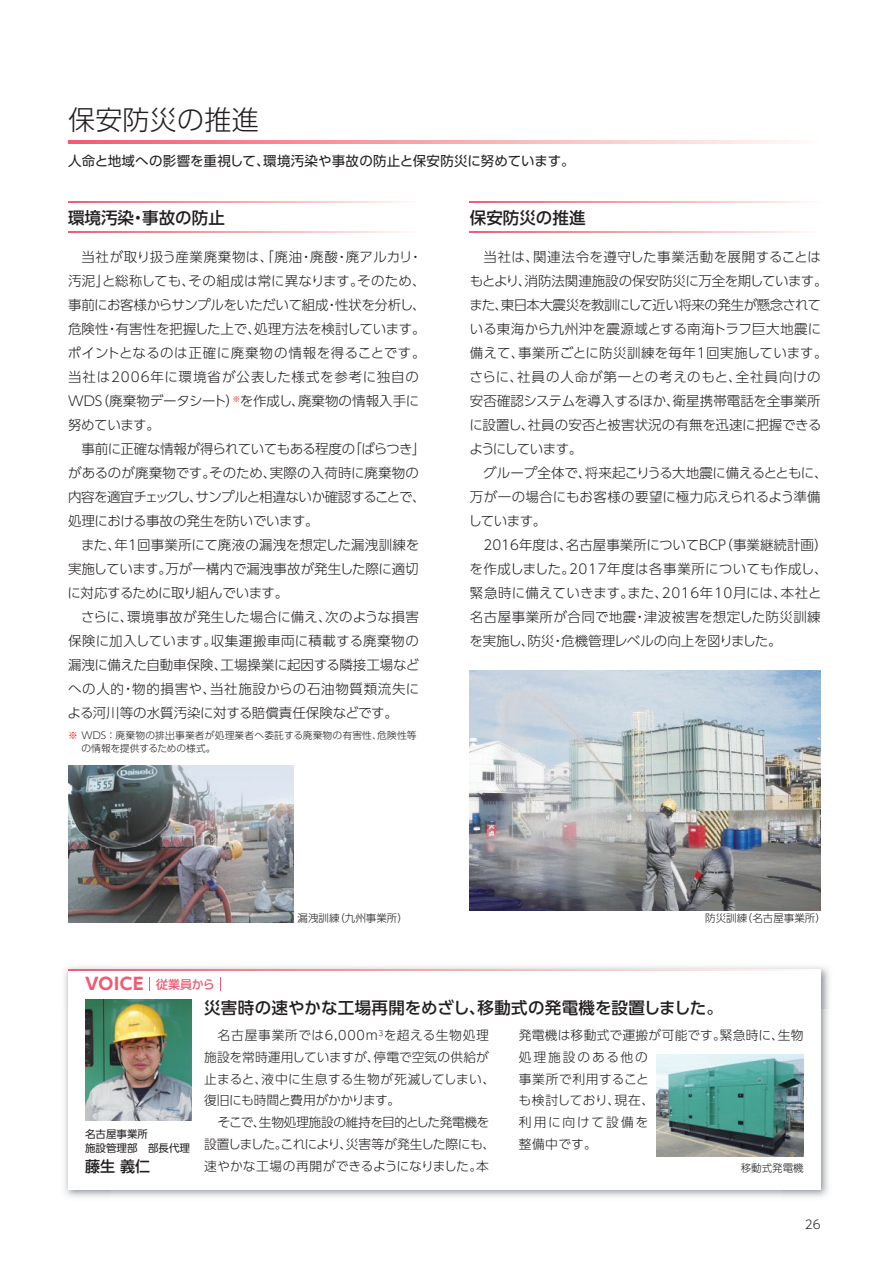
<style>
.page{position:relative;width:893px;height:1263px;background:#fff}
.page>*{position:absolute;margin:0;border:0;box-sizing:border-box;transform-origin:0 0}
.t1{font:27px "UD Shin Go Pro Light 90 pv RKSJ H";letter-spacing:.01em;color:#231f20}
.t2{font:16.5px "UD Shin Go Pro Medium 90 pv RKSJ H";letter-spacing:.005em;color:#231f20}
.t3{font:16.5px "UD Shin Go Pro Bold 90 pv RKSJ H";letter-spacing:.05em;color:#f05b72}
.t4{font:15px "UD Shin Go Pro Medium 90 pv RKSJ H";color:#231f20}
.t5{font:13.5px "UD Shin Go Pro Light 90 pv RKSJ H";color:#231f20}
.t6{font:13.5px "UD Shin Go Pro Light 90 pv RKSJ H";letter-spacing:.03em;color:#231f20}
.t7{font:13.5px "UD Shin Go Pro Light 90 pv RKSJ H";letter-spacing:-.03em;color:#231f20}
.t8{font:13.5px "UD Shin Go Pro Light 90 pv RKSJ H";letter-spacing:-.035em;color:#231f20}
.t9{font:13.5px "UD Shin Go Pro Light 90 pv RKSJ H";letter-spacing:.02em;color:#231f20}
.t10{font:13.5px "UD Shin Go Pro Light 90 pv RKSJ H";letter-spacing:.035em;color:#231f20}
.t11{font:13.5px "UD Shin Go Pro Regular 90 pv RKSJ H";letter-spacing:.015em;color:#231f20}
.t12{font:13.5px "UD Shin Go Pro Light 90 pv RKSJ H";letter-spacing:-.045em;color:#231f20}
.t13{font:13.5px "UD Shin Go Pro Light 90 pv RKSJ H";letter-spacing:.025em;color:#231f20}
.t14{font:13.5px "UD Shin Go Pro Light 90 pv RKSJ H";letter-spacing:.04em;color:#231f20}
.t15{font:13.5px "UD Shin Go Pro Light 90 pv RKSJ H";letter-spacing:.055em;color:#231f20}
.t16{font:13.5px "UD Shin Go Pro Light 90 pv RKSJ H";letter-spacing:.05em;color:#231f20}
.t17{font:13.5px "UD Shin Go Pro Light 90 pv RKSJ H";letter-spacing:.065em;color:#231f20}
.t18{font:13.5px "UD Shin Go Pro Light 90 pv RKSJ H";letter-spacing:-.025em;color:#231f20}
.t19{font:13.5px "UD Shin Go Pro Light 90 pv RKSJ H";letter-spacing:-.09em;color:#231f20}
.t20{font:12.75px/21.8px "UD Shin Go Pro Light 90 pv RKSJ H";letter-spacing:.035em;color:#231f20}
.t21{font:12.75px "UD Shin Go Pro Light 90 pv RKSJ H";letter-spacing:.005em;color:#231f20}
.t22{font:12.75px "UD Shin Go Pro Light 90 pv RKSJ H";letter-spacing:-.055em;color:#231f20}
.t23{font:12.75px "UD Shin Go Pro Light 90 pv RKSJ H";letter-spacing:.06em;color:#231f20}
.t24{font:12.75px "UD Shin Go Pro Light 90 pv RKSJ H";letter-spacing:.025em;color:#231f20}
.t25{font:12.75px "UD Shin Go Pro Light 90 pv RKSJ H";letter-spacing:-.03em;color:#231f20}
.t26{font:12.75px "UD Shin Go Pro Light 90 pv RKSJ H";letter-spacing:-.035em;color:#231f20}
.t27{font:12px "UD Shin Go Pro Light 90 pv RKSJ H";color:#231f20}
.t28{font:10.5px "UD Shin Go Pro Light 90 pv RKSJ H";color:#231f20}
.t29{font:10.5px/13.5px "UD Shin Go Pro Regular 90 pv RKSJ H";color:#231f20}
.t30{font:9.75px/13.5px "UD Shin Go Pro Light 90 pv RKSJ H";letter-spacing:.015em;color:#231f20}
.s1{color:#ed1c24}
.s2{font-family:"UD Shin Go Pro Medium 90 pv RKSJ H";font-size:12px}
</style>
<div class="page">
<img style="left:68px;top:140px;width:723px;height:3px">
<img style="left:68px;top:232px;width:337px;height:1px">
<img style="left:68px;top:202px;width:337px;height:1px">
<img style="left:470px;top:232px;width:338px;height:1px">
<img style="left:470px;top:202px;width:338px;height:1px">
<img style="left:64px;top:966px;width:765px;height:44px">
<img style="left:64px;top:1010px;width:47px;height:187px">
<img style="left:782px;top:1010px;width:47px;height:187px">
<div style="left:68px;top:970px;width:753px;height:220px;background:#fff"></div>
<img style="left:85px;top:1000px;width:106px;height:121px">
<img style="left:68px;top:969px;width:753px;height:2px">
<svg style="left:149px;top:977px;width:1px;height:13px"></svg>
<svg style="left:220px;top:977px;width:1px;height:13px"></svg>
<img style="left:657px;top:1054px;width:147px;height:102px">
<img style="left:68px;top:765px;width:225px;height:157px">
<img style="left:470px;top:670px;width:351px;height:240px">
<p class="t1" style="left:68px;top:110px;width:192px">保安防災の推進</p>
<p class="t11" style="left:68px;top:156px;width:508px">人命と地域への影響を重視して、環境汚染や事故の防止と保安防災に努めています。</p>
<p class="t2" style="left:68px;top:211px;width:158px">環境汚染・事故の防止</p>
<p class="t2" style="left:470px;top:211px;width:117px">保安防災の推進</p>
<p class="t14" style="left:82px;top:252px;width:342px">当社が取り扱う産業廃棄物は、「廃油・廃酸・廃アルカリ・</p>
<p class="t5" style="left:68px;top:276px;width:359px">汚泥」と総称しても、その組成は常に異なります。そのため、</p>
<p class="t8" style="left:68px;top:300px;width:359px">事前にお客様からサンプルをいただいて組成・性状を分析し、</p>
<p class="t5" style="left:68px;top:324px;width:359px">危険性・有害性を把握した上で、処理方法を検討しています。</p>
<p class="t10" style="left:68px;top:348px;width:359px">ポイントとなるのは正確に廃棄物の情報を得ることです。</p>
<p class="t15" style="left:68px;top:372px;width:352px">当社は2006年に環境省が公表した様式を参考に独自の</p>
<p class="t5" style="left:68px;top:396px;width:353px">WDS（廃棄物データシート）<sup>※</sup>を作成し、廃棄物の情報入手に</p>
<p class="t5" style="left:68px;top:420px;width:93px">努めています。</p>
<p class="t7" style="left:82px;top:444px;width:346px">事前に正確な情報が得られていてもある程度の「ばらつき」</p>
<p class="t5" style="left:68px;top:468px;width:352px">があるのが廃棄物です。そのため、実際の入荷時に廃棄物の</p>
<p class="t12" style="left:68px;top:492px;width:359px">内容を適宜チェックし、サンプルと相違ないか確認することで、</p>
<p class="t18" style="left:68px;top:516px;width:252px">処理における事故の発生を防いでいます。</p>
<p class="t5" style="left:81px;top:540px;width:340px">また、年1回事業所にて廃液の漏洩を想定した漏洩訓練を</p>
<p class="t5" style="left:68px;top:564px;width:352px">実施しています。万が一構内で漏洩事故が発生した際に適切</p>
<p class="t8" style="left:68px;top:588px;width:222px">に対応するために取り組んでいます。</p>
<p class="t5" style="left:81px;top:612px;width:339px">さらに、環境事故が発生した場合に備え、次のような損害</p>
<p class="t6" style="left:68px;top:636px;width:352px">保険に加入しています。収集運搬車両に積載する廃棄物の</p>
<p class="t5" style="left:68px;top:660px;width:353px">漏洩に備えた自動車保険、工場操業に起因する隣接工場など</p>
<p class="t16" style="left:68px;top:684px;width:353px">への人的・物的損害や、当社施設からの石油物質類流失に</p>
<p class="t5" style="left:68px;top:708px;width:332px">よる河川等の水質汚染に対する賠償責任保険などです。</p>
<p class="t30" style="left:82px;top:730px;width:337px;text-indent:-13px"><span class="s1">※</span> WDS：廃棄物の排出事業者が処理業者へ委託する廃棄物の有害性、危険性等の情報を提供するための様式。</p>
<p class="t10" style="left:483px;top:252px;width:339px">当社は、関連法令を遵守した事業活動を展開することは</p>
<p class="t5" style="left:470px;top:276px;width:359px">もとより、消防法関連施設の保安防災に万全を期しています。</p>
<p class="t8" style="left:469px;top:300px;width:353px">また、東日本大震災を教訓にして近い将来の発生が懸念されて</p>
<p class="t5" style="left:470px;top:324px;width:353px">いる東海から九州沖を震源域とする南海トラフ巨大地震に</p>
<p class="t9" style="left:470px;top:348px;width:359px">備えて、事業所ごとに防災訓練を毎年1回実施しています。</p>
<p class="t17" style="left:470px;top:372px;width:353px">さらに、社員の人命が第一との考えのもと、全社員向けの</p>
<p class="t5" style="left:470px;top:396px;width:352px">安否確認システムを導入するほか、衛星携帯電話を全事業所</p>
<p class="t5" style="left:469px;top:420px;width:354px">に設置し、社員の安否と被害状況の有無を迅速に把握できる</p>
<p class="t19" style="left:469px;top:444px;width:114px">ようにしています。</p>
<p class="t7" style="left:483px;top:468px;width:346px">グループ全体で、将来起こりうる大地震に備えるとともに、</p>
<p class="t9" style="left:470px;top:492px;width:352px">万が一の場合にもお客様の要望に極力応えられるよう準備</p>
<p class="t5" style="left:468px;top:516px;width:79px">しています。</p>
<p class="t5" style="left:483px;top:540px;width:346px">2016年度は、名古屋事業所についてBCP（事業継続計画）</p>
<p class="t6" style="left:470px;top:564px;width:359px">を作成しました。2017年度は各事業所についても作成し、</p>
<p class="t13" style="left:470px;top:588px;width:353px">緊急時に備えていきます。また、2016年10月には、本社と</p>
<p class="t6" style="left:470px;top:612px;width:352px">名古屋事業所が合同で地震・津波被害を想定した防災訓練</p>
<p class="t7" style="left:470px;top:636px;width:313px">を実施し、防災・危機管理レベルの向上を図りました。</p>
<p class="t3" style="left:85px;top:978px;width:131px">VOICE <span class="s2">従業員から</span></p>
<p class="t28" style="left:298px;top:914px;width:112px">漏洩訓練（九州事業所）</p>
<p class="t28" style="left:705px;top:914px;width:122px">防災訓練（名古屋事業所）</p>
<p class="t29" style="left:85px;top:1129px;width:106px">名古屋事業所<br>施設管理部　部長代理</p>
<p class="t4" style="left:85px;top:1161px;width:66px">藤生 義仁</p>
<p class="t2" style="left:204px;top:1001px;width:520px">災害時の速やかな工場再開をめざし、移動式の発電機を設置しました。</p>
<p class="t23" style="left:218px;top:1030px;width:273px">名古屋事業所では6,000m<sup>3</sup>を超える生物処理</p>
<p class="t21" style="left:204px;top:1052px;width:286px">施設を常時運用していますが、停電で空気の供給が</p>
<p class="t24" style="left:204px;top:1074px;width:293px">止まると、液中に生息する生物が死滅してしまい、</p>
<p class="t26" style="left:204px;top:1096px;width:198px">復旧にも時間と費用がかかります。</p>
<p class="t25" style="left:218px;top:1117px;width:273px">そこで、生物処理施設の維持を目的とした発電機を</p>
<p class="t22" style="left:204px;top:1139px;width:293px">設置しました。これにより、災害等が発生した際にも、</p>
<p class="t21" style="left:204px;top:1161px;width:286px">速やかな工場の再開ができるようになりました。本</p>
<p class="t20" style="left:519px;top:1026px;width:287px">発電機は移動式で運搬が可能です。緊急時に、生物処理施設のある他の<br>事業所で利用すること<br>も検討しており、現在、<br>利用に向けて設備を<br>整備中です。</p>
<p class="t28" style="left:741px;top:1164px;width:64px">移動式発電機</p>
<p class="t27" style="left:805px;top:1220px;width:17px">26</p>
</div>
